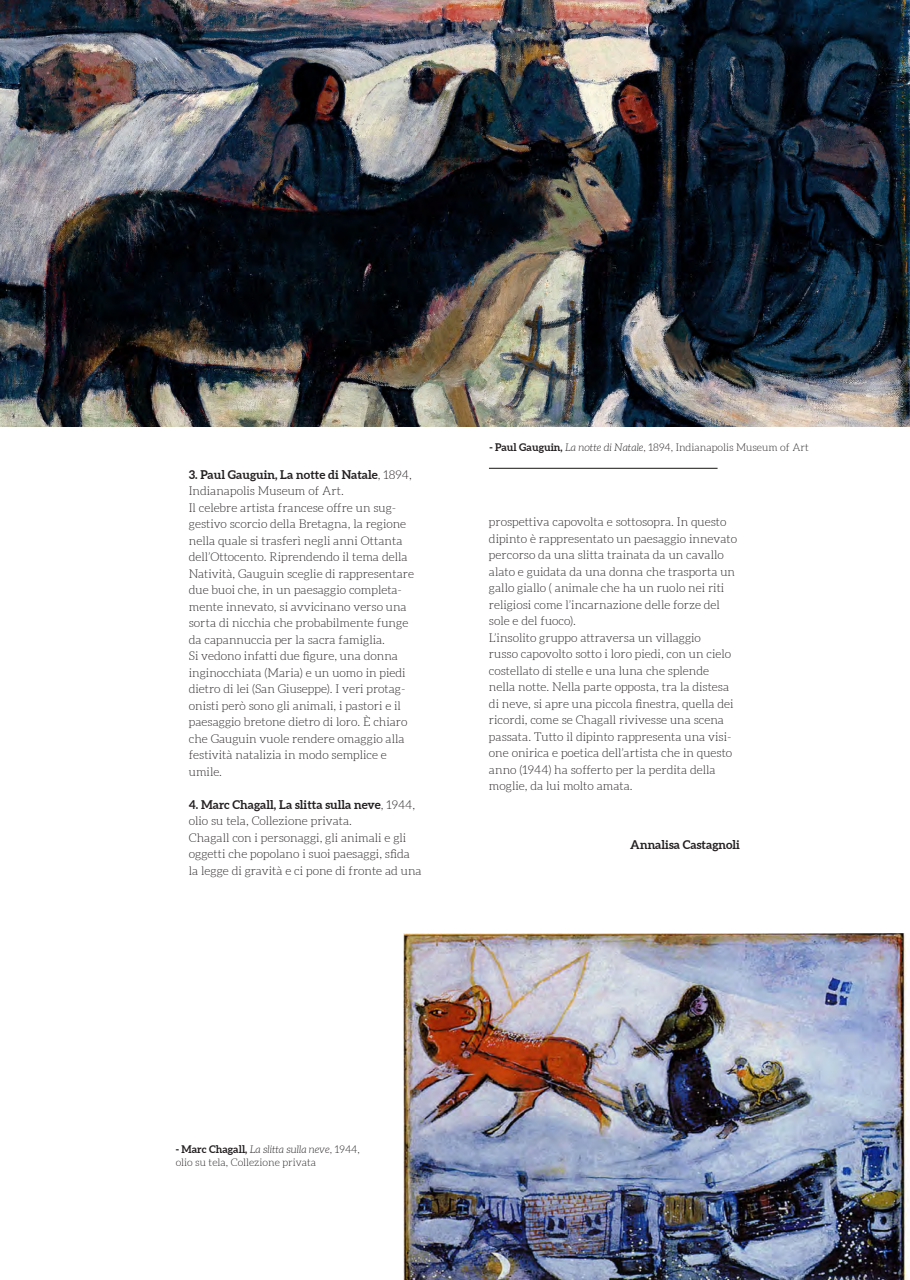
<style>
.page{position:relative;width:910px;height:1280px;background:#fff}
.page>*{position:absolute;margin:0;border:0;box-sizing:border-box;transform-origin:0 0}
.text_title{font:300 12px/16.5px "Aleo";color:#231f20}
.text_title_bold{font:700 12px "Aleo";color:#231f20}
.text_title-2{font:300 10.5px/13.5px "Aleo";color:#231f20}
.s1{font-weight:700}
.s2{font-style:italic}
</style>
<div class="page">
<img style="left:0;top:0;width:910px;height:426px">
<img style="left:404px;top:933px;width:504px;height:347px">
<hr style="left:489px;top:468px;width:229px;height:1px;background:#231f20">
<p class="text_title-2" style="left:489px;top:440px;width:321px"><span class="s1">- Paul Gauguin,</span> <span class="s2">La notte di Natale</span>, 1894, Indianapolis Museum of Art</p>
<p class="text_title" style="left:189px;top:466px;width:224px"><span class="s1">3. Paul Gauguin, La notte di Natale</span>, 1894,<br>Indianapolis Museum of Art.</p>
<p class="text_title" style="left:189px;top:499px;width:227px">Il celebre artista francese offre un sug&shy;gestivo scorcio della Bretagna, la regione nella quale si trasferì negli anni Ottanta dell’Ottocento. Riprendendo il tema della Natività, Gauguin sceglie di rappresentare due buoi che, in un paesaggio completa&shy;mente innevato, si avvicinano verso una sorta di nicchia che probabilmente funge da capannuccia per la sacra famiglia.</p>
<p class="text_title" style="left:189px;top:647px;width:220px">Si vedono infatti due figure, una donna inginocchiata (Maria) e un uomo in piedi dietro di lei (San Giuseppe). I veri protag&shy;onisti però sono gli animali, i pastori e il paesaggio bretone dietro di loro. È chiaro che Gauguin vuole rendere omaggio alla festività natalizia in modo semplice e umile.</p>
<p class="text_title" style="left:189px;top:796px;width:228px"><span class="s1">4. Marc Chagall, La slitta sulla neve</span>, 1944, olio su tela, Collezione privata.</p>
<p class="text_title" style="left:189px;top:829px;width:234px">Chagall con i personaggi, gli animali e gli oggetti che popolano i suoi paesaggi, sfida la legge di gravità e ci pone di fronte ad una</p>
<p class="text_title_bold" style="left:630px;top:837px;width:111px">Annalisa Castagnoli</p>
<p class="text_title" style="left:489px;top:514px;width:250px">prospettiva capovolta e sottosopra. In questo dipinto è rappresentato un paesaggio innevato percorso da una slitta trainata da un cavallo alato e guidata da una donna che trasporta un gallo giallo ( animale che ha un ruolo nei riti religiosi come l’incarnazione delle forze del sole e del fuoco).</p>
<p class="text_title" style="left:489px;top:629px;width:246px">L’insolito gruppo attraversa un villaggio<br>russo capovolto sotto i loro piedi, con un cielo costellato di stelle e una luna che splende nella notte. Nella parte opposta, tra la distesa di neve, si apre una piccola finestra, quella dei ricordi, come se Chagall rivivesse una scena passata. Tutto il dipinto rappresenta una visi&shy;one onirica e poetica dell’artista che in questo anno (1944) ha sofferto per la perdita della moglie, da lui molto amata.</p>
<p class="text_title-2" style="left:176px;top:1142px;width:186px"><span class="s1">- Marc Chagall,</span> <span class="s2">La slitta sulla neve</span>, 1944, olio su tela, Collezione privata</p>
</div>
